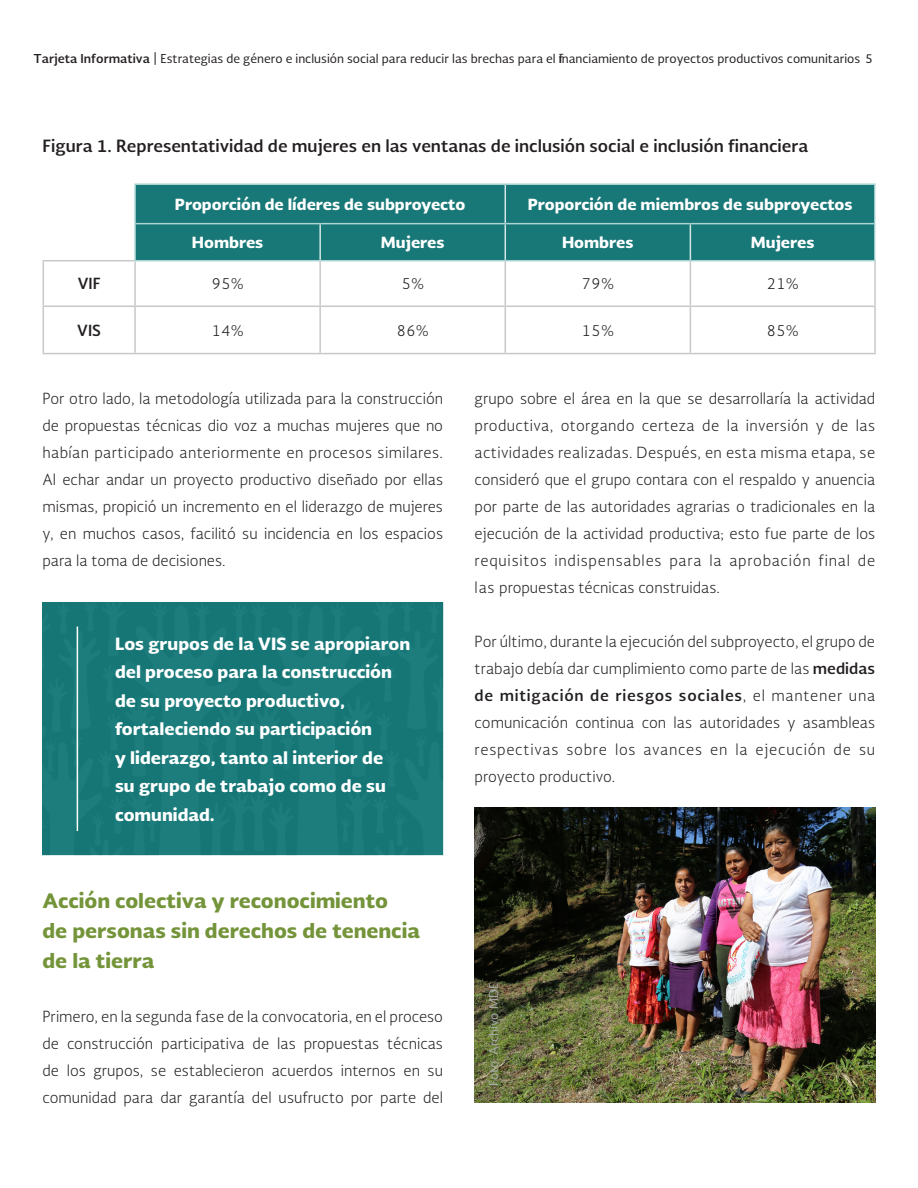
<style>
.page{position:relative;width:918px;height:1188px;background:#fff}
.page>*{position:absolute;margin:0;border:0;box-sizing:border-box;transform-origin:0 0}
.t1{font:900 19.5px/30px "Soberana Sans";color:#74943a}
.t2{font:900 16.5px/28.5px "Soberana Sans";color:#fff}
.t3{font:700 16.5px "Soberana Sans";color:#231f20}
.t4{font:300 15px/27px "Soberana Sans";color:#231f20;text-align:justify}
.t5{font:900 15px "Soberana Sans";color:#fff}
.t6{font:700 15px "Soberana Sans";color:#231f20}
.t7{font:12px "Soberana Sans";color:#231f20}
.t8{font:12px "Soberana Sans";color:#a3aba8}
.s1{font-weight:700}
</style>
<div class="page">
<div style="left:43px;top:602px;width:400px;height:253px;background:#167676"></div>
<hr style="left:77px;top:627px;width:1px;height:204px;background:#fff">
<div style="left:136px;top:185px;width:738px;height:75px;background:#187777"></div>
<hr style="left:43px;top:261px;width:1px;height:45px;background:#c7c8ca">
<hr style="left:134px;top:261px;width:2px;height:45px;background:#c7c8ca">
<hr style="left:319px;top:261px;width:2px;height:45px;background:#c7c8ca">
<hr style="left:505px;top:261px;width:1px;height:45px;background:#c7c8ca">
<hr style="left:690px;top:261px;width:1px;height:45px;background:#c7c8ca">
<hr style="left:874px;top:261px;width:2px;height:45px;background:#c7c8ca">
<hr style="left:43px;top:306px;width:92px;height:1px;background:#c7c8ca">
<hr style="left:43px;top:307px;width:1px;height:46px;background:#c7c8ca">
<hr style="left:135px;top:306px;width:185px;height:1px;background:#c7c8ca">
<hr style="left:134px;top:307px;width:2px;height:46px;background:#c7c8ca">
<hr style="left:320px;top:306px;width:185px;height:1px;background:#c7c8ca">
<hr style="left:319px;top:307px;width:2px;height:46px;background:#c7c8ca">
<hr style="left:505px;top:306px;width:185px;height:1px;background:#c7c8ca">
<hr style="left:505px;top:307px;width:1px;height:46px;background:#c7c8ca">
<hr style="left:690px;top:306px;width:186px;height:1px;background:#c7c8ca">
<hr style="left:690px;top:307px;width:1px;height:46px;background:#c7c8ca">
<hr style="left:874px;top:307px;width:2px;height:46px;background:#c7c8ca">
<hr style="left:43px;top:353px;width:92px;height:1px;background:#c7c8ca">
<hr style="left:135px;top:353px;width:185px;height:1px;background:#c7c8ca">
<hr style="left:320px;top:353px;width:185px;height:1px;background:#c7c8ca">
<hr style="left:505px;top:353px;width:185px;height:1px;background:#c7c8ca">
<hr style="left:690px;top:353px;width:186px;height:1px;background:#c7c8ca">
<hr style="left:505px;top:185px;width:1px;height:38px;background:#d3e8e6">
<hr style="left:874px;top:185px;width:2px;height:39px;background:#d3e8e6">
<hr style="left:319px;top:224px;width:2px;height:36px;background:#d3e8e6">
<hr style="left:505px;top:224px;width:1px;height:36px;background:#d3e8e6">
<hr style="left:690px;top:224px;width:1px;height:36px;background:#d3e8e6">
<hr style="left:874px;top:224px;width:2px;height:36px;background:#d3e8e6">
<hr style="left:43px;top:260px;width:91px;height:1px;background:#c7c8ca">
<hr style="left:134px;top:183px;width:186px;height:2px;background:#acd5d2">
<hr style="left:134px;top:185px;width:2px;height:38px;background:#acd5d2">
<hr style="left:320px;top:183px;width:185px;height:2px;background:#acd5d2">
<hr style="left:505px;top:183px;width:185px;height:2px;background:#acd5d2">
<hr style="left:690px;top:183px;width:186px;height:2px;background:#acd5d2">
<hr style="left:134px;top:223px;width:186px;height:1px;background:#acd5d2">
<hr style="left:134px;top:224px;width:2px;height:36px;background:#acd5d2">
<hr style="left:320px;top:223px;width:185px;height:1px;background:#acd5d2">
<hr style="left:505px;top:223px;width:185px;height:1px;background:#acd5d2">
<hr style="left:690px;top:223px;width:184px;height:1px;background:#acd5d2">
<hr style="left:134px;top:260px;width:186px;height:1px;background:#acd5d2">
<hr style="left:320px;top:260px;width:185px;height:1px;background:#acd5d2">
<hr style="left:505px;top:260px;width:185px;height:1px;background:#acd5d2">
<hr style="left:690px;top:260px;width:186px;height:1px;background:#acd5d2">
<img style="left:475px;top:807px;width:401px;height:296px">
<p class="t7" style="left:34px;top:50px;width:841px"><span class="s1">Tarjeta Informativa</span> | Estrategias de género e inclusión social para reducir las brechas para el financiamiento de proyectos productivos comunitarios 5</p>
<p class="t3" style="left:43px;top:134px;width:767px">Figura 1. Representatividad de mujeres en las ventanas de inclusión social e inclusión financiera</p>
<p class="t5" style="left:175px;top:194px;width:292px">Proporción de líderes de subproyecto</p>
<p class="t5" style="left:528px;top:194px;width:326px">Proporción de miembros de subproyectos</p>
<p class="t5" style="left:192px;top:232px;width:73px">Hombres</p>
<p class="t5" style="left:381px;top:232px;width:65px">Mujeres</p>
<p class="t5" style="left:562px;top:232px;width:73px">Hombres</p>
<p class="t5" style="left:751px;top:232px;width:65px">Mujeres</p>
<p class="t6" style="left:78px;top:273px;width:24px">VIF</p>
<p class="t4" style="left:211px;top:270px;width:34px">95%</p>
<p class="t4" style="left:401px;top:270px;width:24px">5%</p>
<p class="t4" style="left:582px;top:270px;width:34px">79%</p>
<p class="t4" style="left:766px;top:270px;width:34px">21%</p>
<p class="t6" style="left:77px;top:320px;width:25px">VIS</p>
<p class="t4" style="left:211px;top:316px;width:34px">14%</p>
<p class="t4" style="left:396px;top:316px;width:34px">86%</p>
<p class="t4" style="left:582px;top:316px;width:34px">15%</p>
<p class="t4" style="left:766px;top:316px;width:34px">85%</p>
<p class="t4" style="left:43px;top:385px;width:402px">Por otro lado, la metodología utilizada para la construcción de propuestas técnicas dio voz a muchas mujeres que no habían participado anteriormente en procesos similares.<br>Al echar andar un proyecto productivo diseñado por ellas mismas, propició un incremento en el liderazgo de mujeres y, en muchos casos, facilitó su incidencia en los espacios para la toma de decisiones.</p>
<p class="t2" style="left:115px;top:628px;width:297px">Los grupos de la VIS se apropiaron del proceso para la construcción de su proyecto productivo, fortaleciendo su participación<br>y liderazgo, tanto al interior de<br>su grupo de trabajo como de su comunidad.</p>
<p class="t1" style="left:43px;top:885px;width:347px">Acción colectiva y reconocimiento</p>
<p class="t1" style="left:43px;top:915px;width:379px">de personas sin derechos de tenencia de la tierra</p>
<p class="t4" style="left:43px;top:1003px;width:402px">Primero, en la segunda fase de la convocatoria, en el proceso de construcción participativa de las propuestas técnicas de los grupos, se establecieron acuerdos internos en su comunidad para dar garantía del usufructo por parte del</p>
<p class="t4" style="left:475px;top:385px;width:402px">grupo sobre el área en la que se desarrollaría la actividad productiva, otorgando certeza de la inversión y de las actividades realizadas. Después, en esta misma etapa, se consideró que el grupo contara con el respaldo y anuencia por parte de las autoridades agrarias o tradicionales en la ejecución de la actividad productiva; esto fue parte de los requisitos indispensables para la aprobación final de las propuestas técnicas construidas.</p>
<p class="t4" style="left:475px;top:628px;width:402px">Por último, durante la ejecución del subproyecto, el grupo de trabajo debía dar cumplimiento como parte de las <span class="s1">medidas de mitigación de riesgos sociales</span>, el mantener una comunicación continua con las autoridades y asambleas respectivas sobre los avances en la ejecución de su</p>
<p class="t4" style="left:475px;top:763px;width:142px">proyecto productivo.</p>
<p class="t8" style="left:486px;top:1086px;width:104px;rotate:-90deg">Foto: Archivo MDE</p>
</div>
